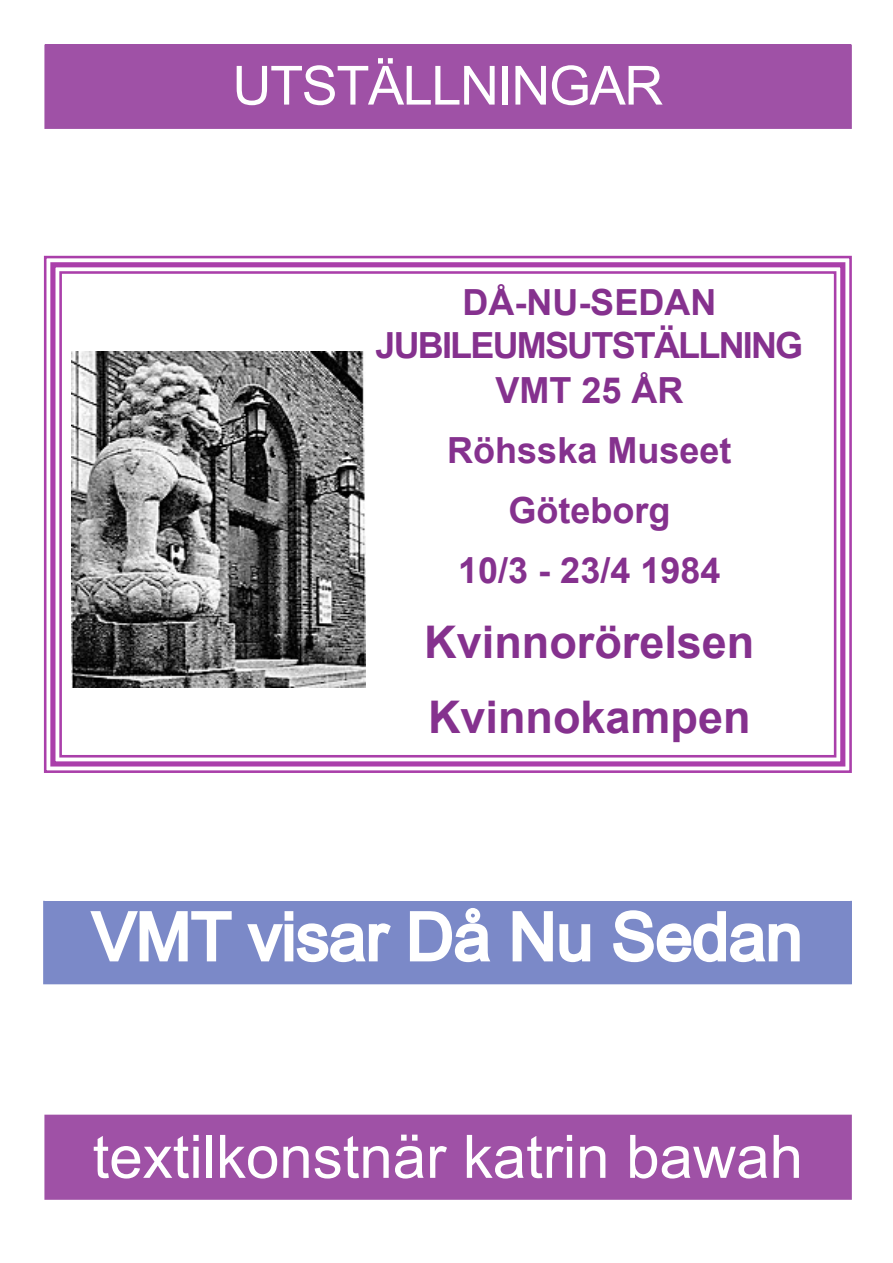
<style>
.page{position:relative;width:893px;height:1263px;background:#fff}
.page>*{position:absolute;margin:0;border:0;box-sizing:border-box;transform-origin:0 0}
.t1{font:66px "Arial";color:#fff}
.t2{font:60px "Arial";color:#fff}
.t3{font:54px "Arial";letter-spacing:-.025em;color:#fff}
.t4{font:700 45px/75px "Arial";color:#85318e}
.t5{font:700 36px/44.1px "Arial";letter-spacing:-.05em;color:#85318e;text-align:center}
.t6{font:700 36px/60px "Arial";color:#85318e;text-align:center}
</style>
<div class="page">
<div style="left:45px;top:45px;width:806px;height:83px;background:#9f51a6"></div>
<div style="left:44px;top:44px;width:808px;height:85px;border:2px solid #9f51a6"></div>
<div style="left:45px;top:1115px;width:806px;height:84px;background:#9f51a6"></div>
<div style="left:44px;top:1115px;width:808px;height:85px;border:2px solid #9f51a6"></div>
<div style="left:44px;top:901px;width:807px;height:82px;background:#7b89c8"></div>
<div style="left:43px;top:900px;width:809px;height:84px;border:2px solid #7b89c8"></div>
<svg style="left:43px;top:255px;width:809px;height:518px"></svg>
<div style="left:50px;top:262px;width:795px;height:504px;border:5px solid #aa3faa"></div>
<div style="left:59px;top:271px;width:777px;height:486px;border:3px solid #aa3faa"></div>
<img style="left:72px;top:351px;width:294px;height:336px">
<svg style="left:88px;top:901px;width:145px;height:61px"></svg>
<svg style="left:247px;top:911px;width:144px;height:52px"></svg>
<svg style="left:409px;top:908px;width:82px;height:55px"></svg>
<svg style="left:512px;top:911px;width:79px;height:52px"></svg>
<svg style="left:613px;top:910px;width:187px;height:53px"></svg>
<h3 class="t3" style="left:232px;top:50px;width:432px">UTSTÄLLNINGAR</h3>
<p class="t5" style="left:375px;top:281px;width:429px">DÅ-NU-SEDAN<br>JUBILEUMSUTSTÄLLNING<br>VMT 25 ÅR</p>
<p class="t6" style="left:447px;top:421px;width:286px">Röhsska Museet<br>Göteborg<br>10/3 - 23/4 1984</p>
<p class="t4" style="left:424px;top:606px;width:332px">Kvinnorörelsen<br>Kvinnokampen</p>
<h1 class="t1" style="left:92px;top:893px;width:712px">VMT visar Då Nu Sedan</h1>
<h2 class="t2" style="left:93px;top:1117px;width:712px">textilkonstnär katrin bawah</h2>
</div>
